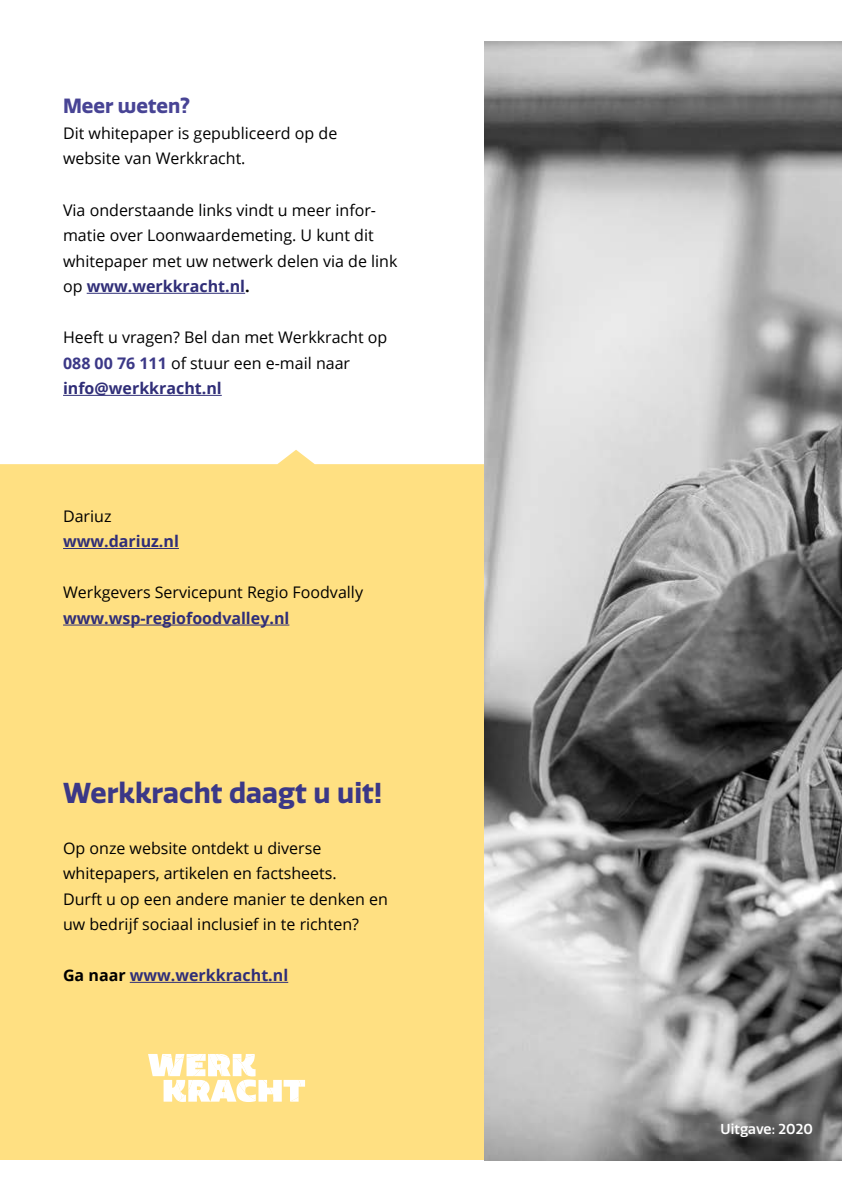
<style>
.page{position:relative;width:842px;height:1191px;background:#fff}
.page>*{position:absolute;margin:0;border:0;box-sizing:border-box;transform-origin:0 0}
.t1{font:700 28px "Quatro";color:#3b3887}
.t2{font:700 20px "Quatro";color:#484495}
.t3{font:16px/25.6px "Open Sans";color:#000}
.t4{font:700 16px "Open Sans";color:#302e78}
.t5{font:500 14px "Quatro";color:#fff}
.s1{font-weight:700;color:#302e78}
.s2{font-weight:700}
.s3{font-weight:700;color:#3b3887}
.s4{color:#000}
</style>
<div class="page">
<div style="left:0;top:450px;width:484px;height:225px;background:#ffe082"></div>
<div style="left:0;top:675px;width:485px;height:484px;background:#ffe082"></div>
<img style="left:485px;top:41px;width:357px;height:1120px">
<svg style="left:148px;top:1054px;width:157px;height:48px"></svg>
<hr style="left:87px;top:293px;width:158px;height:1px;background:#302e78">
<hr style="left:63px;top:395px;width:159px;height:1px;background:#302e78">
<hr style="left:63px;top:548px;width:116px;height:1px;background:#302e78">
<hr style="left:63px;top:624px;width:226px;height:1px;background:#302e78">
<hr style="left:130px;top:982px;width:158px;height:1px;background:#302e78">
<p class="t2" style="left:63px;top:94px;width:128px">Meer weten?</p>
<p class="t3" style="left:63px;top:120px;width:276px">Dit whitepaper is gepubliceerd op de website van Werkkracht.</p>
<p class="t3" style="left:63px;top:196px;width:336px">Via onderstaande links vindt u meer infor&shy;matie over Loonwaardemeting. U kunt dit whitepaper met uw netwerk delen via de link op <span class="s1">www.werkkracht.nl</span><span class="s2">.</span></p>
<p class="t3" style="left:63px;top:324px;width:326px">Heeft u vragen? Bel dan met Werkkracht op<br><span class="s3">088 00 76 111</span> of stuur een e-mail naar <span class="s1">info@werkkracht.nl</span></p>
<p class="t3" style="left:63px;top:503px;width:50px">Dariuz</p>
<p class="t4" style="left:63px;top:530px;width:117px">www.dariuz.nl</p>
<p class="t3" style="left:63px;top:579px;width:301px">Werkgevers Servicepunt Regio Foodvally</p>
<p class="t4" style="left:63px;top:606px;width:228px">www.wsp-regiofoodvalley.nl</p>
<h1 class="t1" style="left:63px;top:776px;width:321px">Werkkracht daagt u uit!</h1>
<p class="t3" style="left:63px;top:834px;width:326px">Op onze website ontdekt u diverse whitepapers, artikelen en factsheets.<br>Durft u op een andere manier te denken en uw bedrijf sociaal inclusief in te richten?</p>
<p class="t4" style="left:63px;top:964px;width:227px"><span class="s4">Ga naar</span> www.werkkracht.nl</p>
<p class="t5" style="left:721px;top:1121px;width:94px">Uitgave: 2020</p>
</div>
